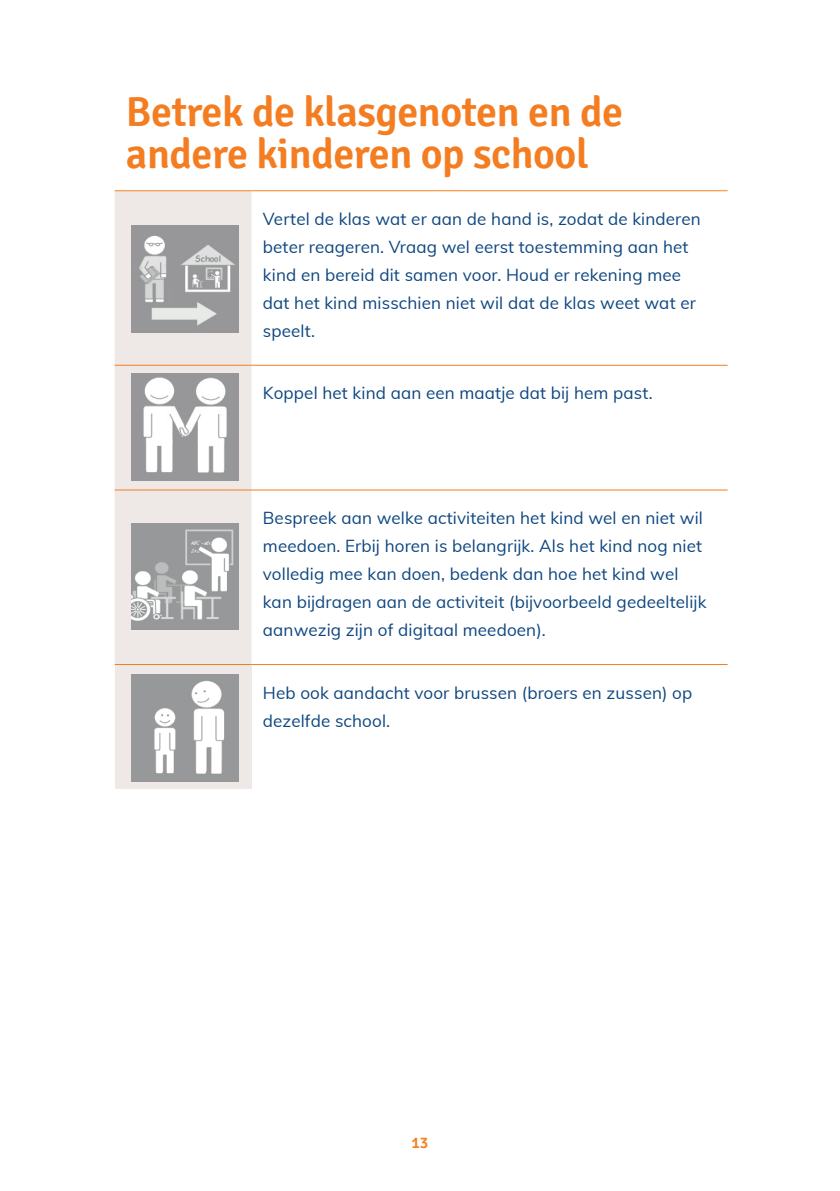
<style>
.page{position:relative;width:840px;height:1191px;background:#fff}
.page>*{position:absolute;margin:0;border:0;box-sizing:border-box;transform-origin:0 0}
.t1{font:600 42px/42px "Signika";letter-spacing:-.01em;color:#f47d21}
.t2{font:17px/28px "Muli";letter-spacing:.01em;color:#0d4680}
.t3{font:600 16px "Signika";color:#f58220}
</style>
<div class="page">
<div style="left:115px;top:191px;width:136px;height:473px;background:#eee9e6"></div>
<div style="left:115px;top:664px;width:136px;height:125px;background:#eee9e6"></div>
<hr style="left:115px;top:664px;width:136px;height:1px;background:#f47d21">
<hr style="left:251px;top:664px;width:476px;height:1px;background:#f47d21">
<hr style="left:115px;top:190px;width:136px;height:1px;background:#f58220">
<hr style="left:251px;top:190px;width:476px;height:1px;background:#f58220">
<hr style="left:115px;top:365px;width:136px;height:1px;background:#f47d21">
<hr style="left:251px;top:365px;width:476px;height:1px;background:#f47d21">
<hr style="left:115px;top:489px;width:136px;height:1px;background:#f47d21">
<hr style="left:251px;top:489px;width:476px;height:1px;background:#f47d21">
<img style="left:131px;top:226px;width:107px;height:106px">
<img style="left:131px;top:373px;width:107px;height:107px">
<img style="left:131px;top:523px;width:107px;height:107px">
<img style="left:131px;top:675px;width:107px;height:106px">
<h1 class="t1" style="left:126px;top:91px;width:498px">Betrek de klasgenoten en de andere kinderen op school</h1>
<p class="t2" style="left:263px;top:204px;width:439px">Vertel de klas wat er aan de hand is, zodat de kinderen beter reageren. Vraag wel eerst toestemming aan het kind en bereid dit samen voor. Houd er rekening mee dat het kind misschien niet wil dat de klas weet wat er speelt.</p>
<p class="t2" style="left:263px;top:378px;width:391px">Koppel het kind aan een maatje dat bij hem past.</p>
<p class="t2" style="left:263px;top:503px;width:445px">Bespreek aan welke activiteiten het kind wel en niet wil meedoen. Erbij horen is belangrijk. Als het kind nog niet volledig mee kan doen, bedenk dan hoe het kind wel kan bijdragen aan de activiteit (bijvoorbeeld gedeeltelijk aanwezig zijn of digitaal meedoen).</p>
<p class="t2" style="left:263px;top:677px;width:430px">Heb ook aandacht voor brussen (broers en zussen) op dezelfde school.</p>
<p class="t3" style="left:411px;top:1133px;width:18px">13</p>
</div>
